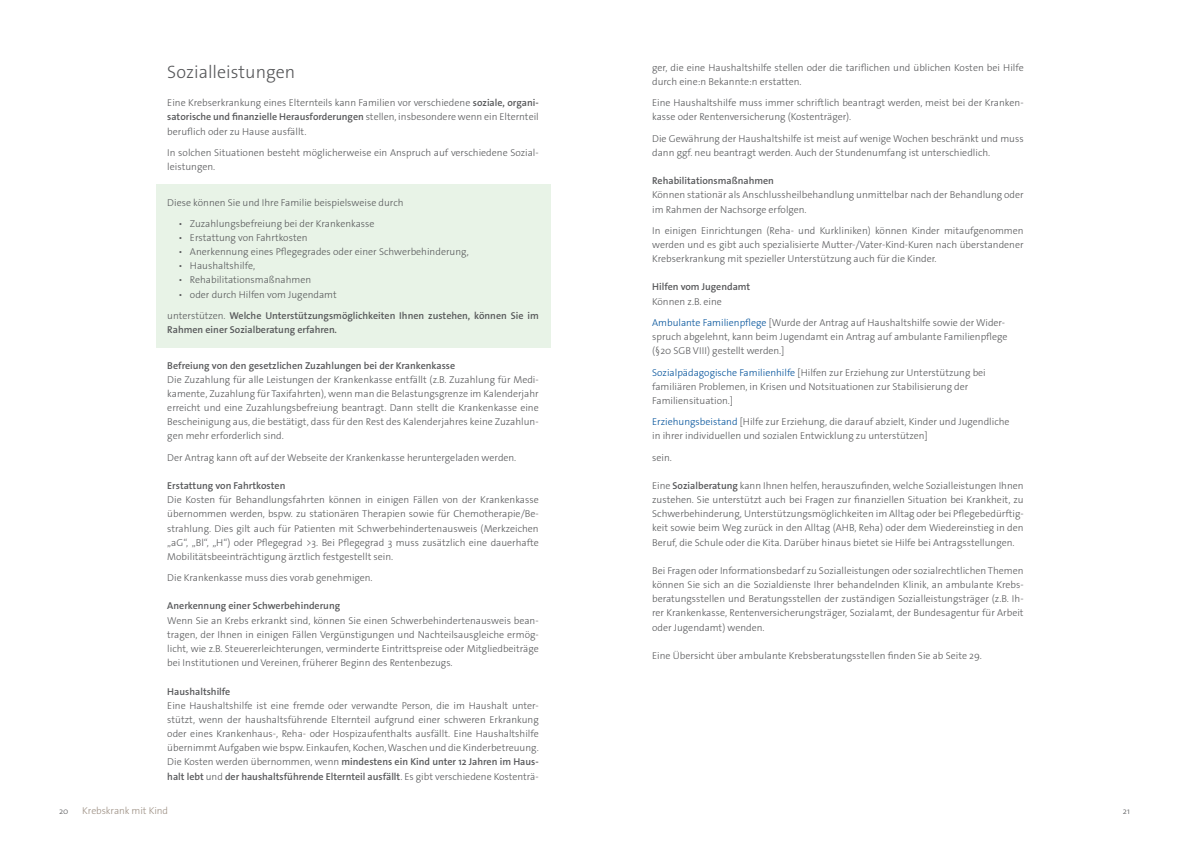
<style>
.page{position:relative;width:1191px;height:842px;background:#fff}
.page>*{position:absolute;margin:0;border:0;box-sizing:border-box;transform-origin:0 0}
.t1{font:300 18px "The Sans Os F";color:#57585a}
.t2{font:300 10px/14.2px "The Sans Os F";color:#57585a}
.t3{font:600 10px/21.3px "The Sans Os F";color:#57585a}
.t4{font:300 10px "The Sans Os F";letter-spacing:-.01em;color:#9d9084}
.t5{font:300 8.5px "The Sans Os F";color:#57585a}
.s1{font-weight:600}
.s2{font-weight:300}
.s3{color:#01519a}
</style>
<div class="page">
<div style="left:156px;top:184px;width:394px;height:163px;background:#e8f3e7"></div>
<h1 class="t1" style="left:167px;top:60px;width:129px">Sozialleistungen</h1>
<p class="t2" style="left:167px;top:96px;width:373px;text-align:justify">Eine Krebserkrankung eines Elternteils kann Familien vor verschiedene <span class="s1">soziale, organi&shy;satorische und finanzielle Herausforderungen</span> stellen, insbesondere wenn ein Elternteil beruflich oder zu Hause ausfällt.</p>
<p class="t2" style="left:167px;top:146px;width:373px">In solchen Situationen besteht möglicherweise ein Anspruch auf verschiedene Sozial&shy;leistungen.</p>
<p class="t2" style="left:167px;top:195px;width:238px">Diese können Sie und Ihre Familie beispielsweise durch</p>
<p class="t2" style="left:179px;top:216px;width:197px">• Zuzahlungsbefreiung bei der Krankenkasse</p>
<p class="t2" style="left:179px;top:231px;width:130px">• Erstattung von Fahrtkosten</p>
<p class="t2" style="left:179px;top:245px;width:292px">• Anerkennung eines Pflegegrades oder einer Schwerbehinderung,</p>
<p class="t2" style="left:179px;top:259px;width:78px">• Haushaltshilfe,</p>
<p class="t2" style="left:179px;top:273px;width:134px">• Rehabilitationsmaßnahmen</p>
<p class="t3" style="left:167px;top:284px;width:373px;text-indent:11px"><span class="s2">• oder durch Hilfen vom Jugendamt<br>unterstützen.</span> Welche Unterstützungsmöglichkeiten Ihnen zustehen, können Sie im</p>
<p class="t3" style="left:167px;top:319px;width:171px">Rahmen einer Sozialberatung erfahren.</p>
<p class="t3" style="left:167px;top:355px;width:289px">Befreiung von den gesetzlichen Zuzahlungen bei der Krankenkasse</p>
<p class="t2" style="left:167px;top:372px;width:373px;text-align:justify">Die Zuzahlung für alle Leistungen der Krankenkasse entfällt (z.B. Zuzahlung für Medi&shy;kamente, Zuzahlung für Taxifahrten), wenn man die Belastungsgrenze im Kalenderjahr erreicht und eine Zuzahlungsbefreiung beantragt. Dann stellt die Krankenkasse eine Bescheinigung aus, die bestätigt, dass für den Rest des Kalenderjahres keine Zuzahlun&shy;gen mehr erforderlich sind.</p>
<p class="t2" style="left:167px;top:450px;width:350px">Der Antrag kann oft auf der Webseite der Krankenkasse heruntergeladen werden.</p>
<p class="t3" style="left:167px;top:475px;width:120px">Erstattung von Fahrtkosten</p>
<p class="t2" style="left:167px;top:493px;width:373px;text-align:justify">Die Kosten für Behandlungsfahrten können in einigen Fällen von der Krankenkasse übernommen werden, bspw. zu stationären Therapien sowie für Chemotherapie/Be&shy;strahlung. Dies gilt auch für Patienten mit Schwerbehindertenausweis (Merkzeichen „aG“, „Bl“, „H“) oder Pflegegrad &gt;3. Bei Pflegegrad 3 muss zusätzlich eine dauerhafte Mobilitätsbeeinträchtigung ärztlich festgestellt sein.</p>
<p class="t2" style="left:167px;top:571px;width:207px">Die Krankenkasse muss dies vorab genehmigen.</p>
<p class="t3" style="left:167px;top:595px;width:174px">Anerkennung einer Schwerbehinderung</p>
<p class="t2" style="left:167px;top:613px;width:373px;text-align:justify">Wenn Sie an Krebs erkrankt sind, können Sie einen Schwerbehindertenausweis bean&shy;tragen, der Ihnen in einigen Fällen Vergünstigungen und Nachteilsausgleiche ermög&shy;licht, wie z.B. Steuererleichterungen, verminderte Eintrittspreise oder Mitgliedbeiträge bei Institutionen und Vereinen, früherer Beginn des Rentenbezugs.</p>
<p class="t3" style="left:167px;top:680px;width:65px">Haushaltshilfe</p>
<p class="t2" style="left:167px;top:698px;width:373px;text-align:justify">Eine Haushaltshilfe ist eine fremde oder verwandte Person, die im Haushalt unter&shy;stützt, wenn der haushaltsführende Elternteil aufgrund einer schweren Erkrankung oder eines Krankenhaus-, Reha- oder Hospizaufenthalts ausfällt. Eine Haushaltshilfe übernimmt Aufgaben wie bspw. Einkaufen, Kochen, Waschen und die Kinderbetreuung.<br>Die Kosten werden übernommen, wenn <span class="s1">mindestens ein Kind unter 12 Jahren im Haus&shy;halt lebt</span> und <span class="s1">der haushaltsführende Elternteil ausfällt</span>. Es gibt verschiedene Kostenträ-</p>
<p class="t2" style="left:652px;top:60px;width:373px">ger, die eine Haushaltshilfe stellen oder die tariflichen und üblichen Kosten bei Hilfe durch eine:n Bekannte:n erstatten.</p>
<p class="t2" style="left:652px;top:96px;width:373px">Eine Haushaltshilfe muss immer schriftlich beantragt werden, meist bei der Kranken&shy;kasse oder Rentenversicherung (Kostenträger).</p>
<p class="t2" style="left:652px;top:131px;width:373px">Die Gewährung der Haushaltshilfe ist meist auf wenige Wochen beschränkt und muss dann ggf. neu beantragt werden. Auch der Stundenumfang ist unterschiedlich.</p>
<p class="t3" style="left:652px;top:170px;width:123px">Rehabilitationsmaßnahmen</p>
<p class="t2" style="left:652px;top:188px;width:373px">Können stationär als Anschlussheilbehandlung unmittelbar nach der Behandlung oder im Rahmen der Nachsorge erfolgen.</p>
<p class="t2" style="left:652px;top:223px;width:373px;text-align:justify">In einigen Einrichtungen (Reha- und Kurkliniken) können Kinder mitaufgenommen werden und es gibt auch spezialisierte Mutter-/Vater-Kind-Kuren nach überstandener Krebserkrankung mit spezieller Unterstützung auch für die Kinder.</p>
<p class="t3" style="left:652px;top:276px;width:100px">Hilfen vom Jugendamt</p>
<p class="t2" style="left:652px;top:291px;width:354px;line-height:21.3px">Können z.B. eine<br><span class="s3">Ambulante Familienpflege</span> [Wurde der Antrag auf Haushaltshilfe sowie der Wider-</p>
<p class="t2" style="left:652px;top:330px;width:357px">spruch abgelehnt, kann beim Jugendamt ein Antrag auf ambulante Familienpflege (§20 SGB VIII) gestellt werden.]</p>
<p class="t2" style="left:652px;top:365px;width:335px"><span class="s3">Sozialpädagogische Familienhilfe</span> [Hilfen zur Erziehung zur Unterstützung bei familiären Problemen, in Krisen und Notsituationen zur Stabilisierung der<br>Familiensituation.]</p>
<p class="t2" style="left:652px;top:415px;width:359px"><span class="s3">Erziehungsbeistand</span> [Hilfe zur Erziehung, die darauf abzielt, Kinder und Jugendliche in ihrer individuellen und sozialen Entwicklung zu unterstützen]</p>
<p class="t2" style="left:652px;top:450px;width:21px">sein.</p>
<p class="t2" style="left:652px;top:478px;width:373px;text-align:justify">Eine <span class="s1">Sozialberatung</span> kann Ihnen helfen, herauszufinden, welche Sozialleistungen Ihnen zustehen. Sie unterstützt auch bei Fragen zur finanziellen Situation bei Krankheit, zu Schwerbehinderung, Unterstützungsmöglichkeiten im Alltag oder bei Pflegebedürftig&shy;keit sowie beim Weg zurück in den Alltag (AHB, Reha) oder dem Wiedereinstieg in den Beruf, die Schule oder die Kita. Darüber hinaus bietet sie Hilfe bei Antragsstellungen.</p>
<p class="t2" style="left:652px;top:563px;width:373px;text-align:justify">Bei Fragen oder Informationsbedarf zu Sozialleistungen oder sozialrechtlichen Themen können Sie sich an die Sozialdienste Ihrer behandelnden Klinik, an ambulante Krebs&shy;beratungsstellen und Beratungsstellen der zuständigen Sozialleistungsträger (z.B. Ih&shy;rer Krankenkasse, Rentenversicherungsträger, Sozialamt, der Bundesagentur für Arbeit oder Jugendamt) wenden.</p>
<p class="t2" style="left:652px;top:649px;width:331px">Eine Übersicht über ambulante Krebsberatungsstellen finden Sie ab Seite 29.</p>
<p class="t5" style="left:59px;top:805px;width:11px">20</p>
<p class="t4" style="left:82px;top:804px;width:87px">Krebskrank mit Kind</p>
<p class="t5" style="left:1123px;top:805px;width:8px">21</p>
</div>
